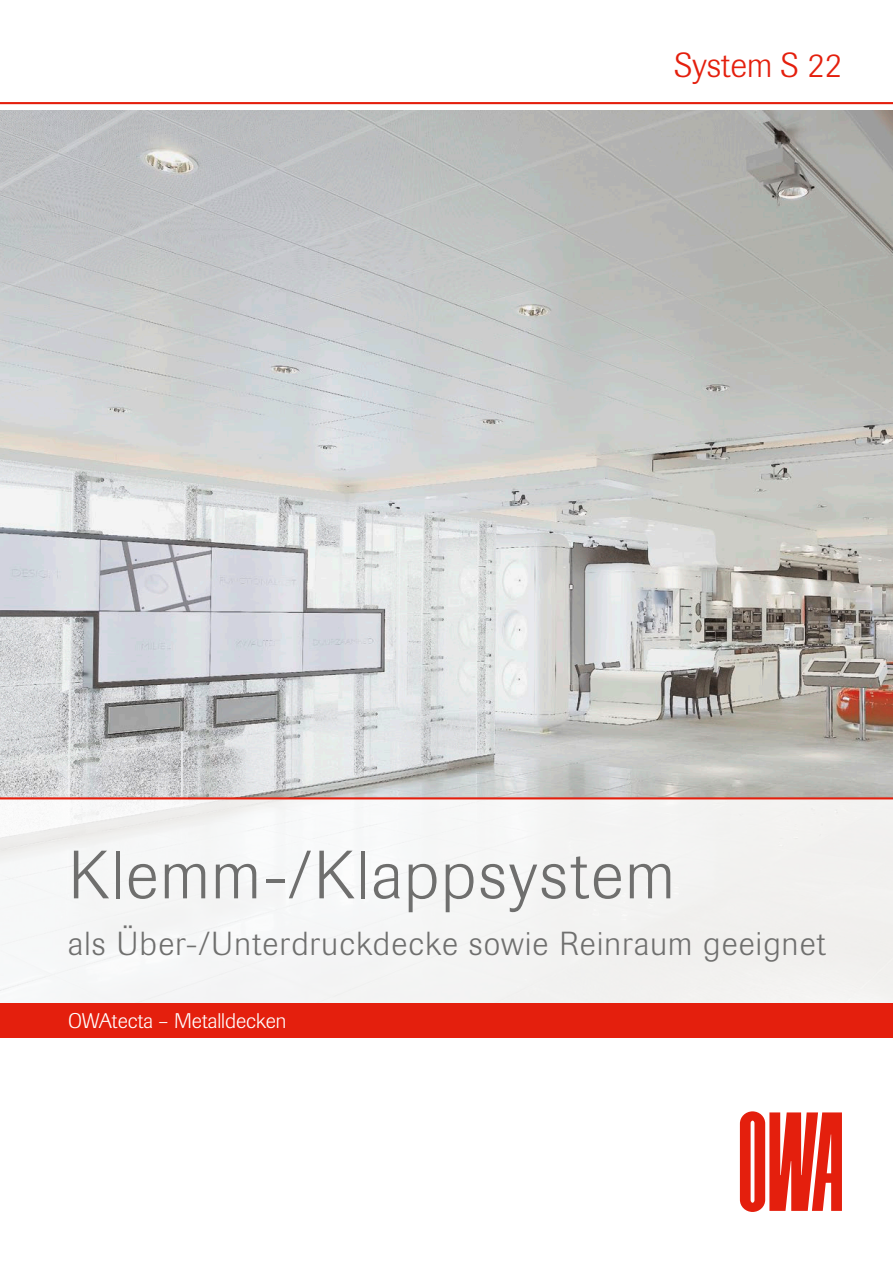
<style>
.page{position:relative;width:893px;height:1263px;background:#fff}
.page>*{position:absolute;margin:0;border:0;box-sizing:border-box;transform-origin:0 0}
.t1{font:300 67.5px "Imago Pro";letter-spacing:.03em;color:#6f6f6e}
.t2{font:300 34.5px "Imago Pro";color:#e41f0d}
.t3{font:300 33px "Imago Pro";letter-spacing:.04em;color:#6f6f6e}
.t4{font:300 21px "Imago Pro";color:#fff}
</style>
<div class="page">
<img style="left:0;top:111px;width:893px;height:686px">
<div style="left:0;top:799px;width:893px;height:204px;background:#f4f4f4"></div>
<div style="left:0;top:1003px;width:893px;height:34px;background:#e41f0d"></div>
<hr style="left:0;top:102px;width:893px;height:2px;background:#e41f0d">
<hr style="left:0;top:797px;width:893px;height:2px;background:#e41f0d">
<svg style="left:740px;top:1111px;width:102px;height:101px"></svg>
<p class="t2" style="left:674px;top:42px;width:169px">System S 22</p>
<h1 class="t1" style="left:68px;top:831px;width:608px">Klemm-/Klappsystem</h1>
<p class="t3" style="left:68px;top:922px;width:759px">als Über-/Unterdruckdecke sowie Reinraum geeignet</p>
<p class="t4" style="left:68px;top:1007px;width:220px">OWAtecta – Metalldecken</p>
</div>
